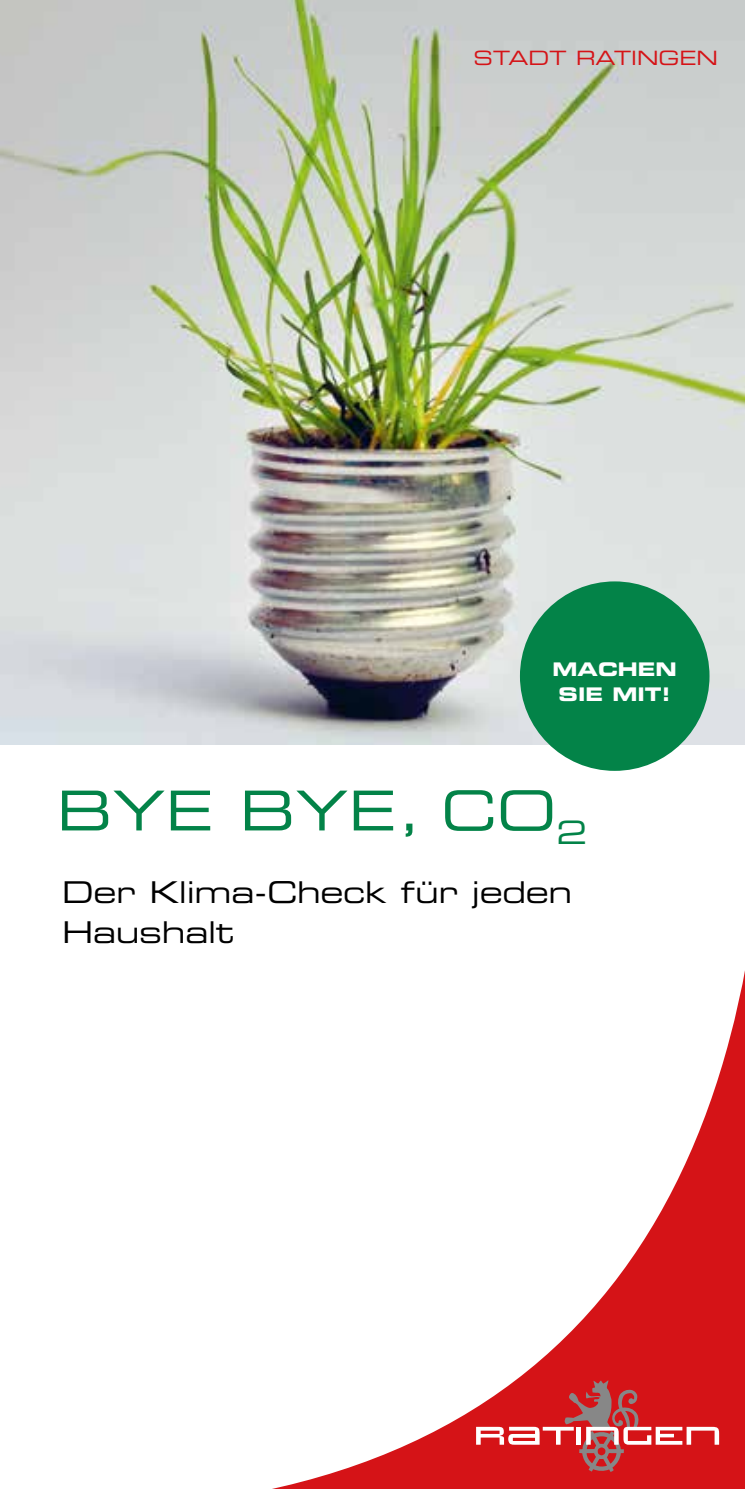
<style>
.page{position:relative;width:745px;height:1489px;background:#fff}
.page>*{position:absolute;margin:0;border:0;box-sizing:border-box;transform-origin:0 0}
.t1{font:55px "Eurostile Extended Two";color:#038348}
.t2{font:30px/40px "Eurostile Extended Two";letter-spacing:-.01em;color:#000}
.t3{font:19.75px "Eurostile Extended Two";color:#d51317}
.t4{font:18.75px/25px "Eurostile Bold Extended Two";color:#fff;text-align:center}
</style>
<div class="page">
<img style="left:0;top:0;width:744px;height:744px">
<svg style="left:60px;top:724px;width:684px;height:764px"></svg>
<svg style="left:476px;top:1380px;width:242px;height:91px"></svg>
<div style="left:519px;top:581px;width:190px;height:189px;background:#038348;border-radius:50%"></div>
<p class="t3" style="left:473px;top:45px;width:246px">STADT RATINGEN</p>
<p class="t4" style="left:552px;top:656px;width:126px">MACHEN<br>SIE MIT!</p>
<h1 class="t1" style="left:57px;top:773px;width:532px">BYE BYE, CO<sub>2</sub></h1>
<p class="t2" style="left:62px;top:871px;width:511px">Der Klima-Check für jeden<br>Haushalt</p>
</div>
